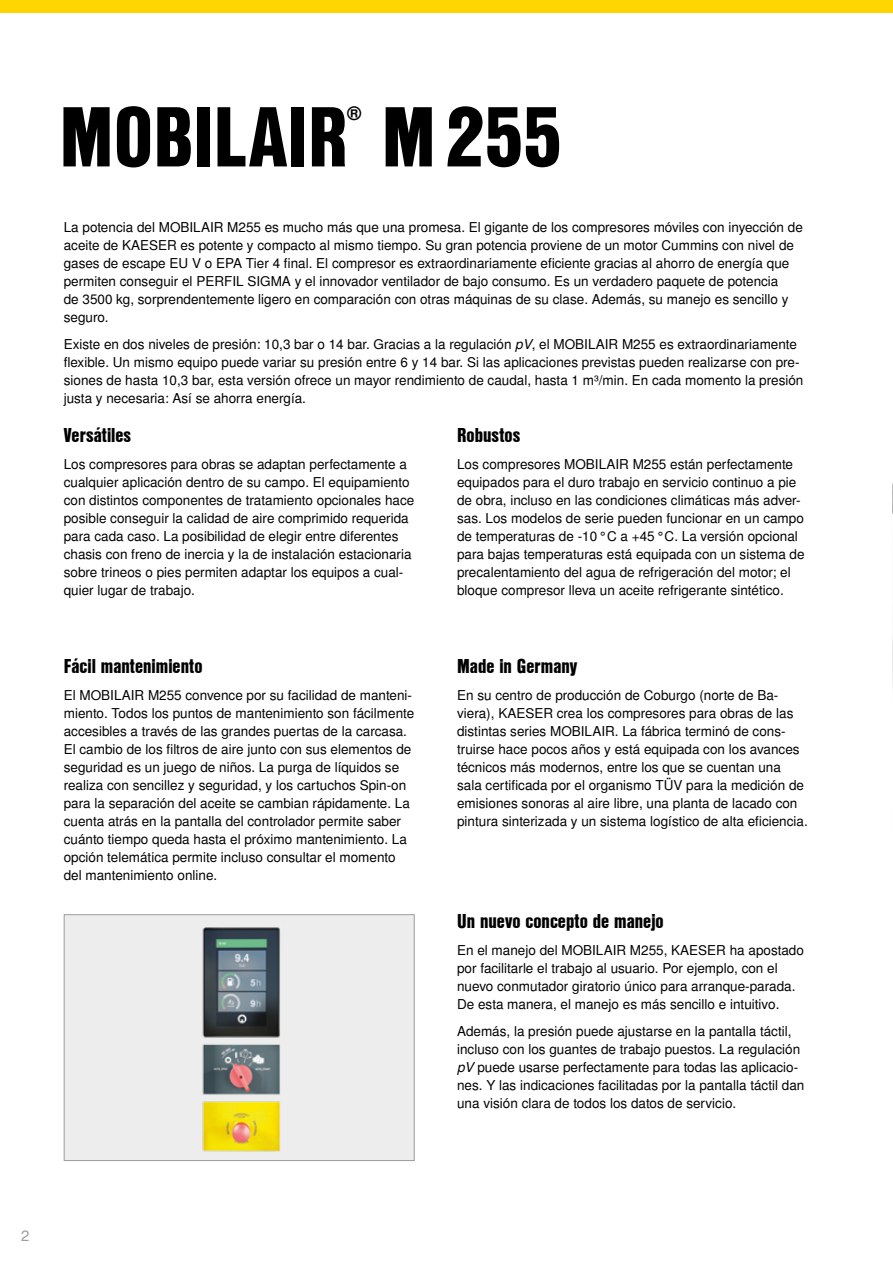
<style>
.page{position:relative;width:893px;height:1263px;background:#fff}
.page>*{position:absolute;margin:0;border:0;box-sizing:border-box;transform-origin:0 0}
.t1{font:82.5px "Nimbus San L Bla Con";color:#000}
.t2{font:19.5px "Nimbus San L Bla Con";color:#000}
.t3{font:700 18.3px "Nimbus San L";color:#000}
.t4{font:15px "Nimbus San L";color:#9d9d9c}
.t5{font:13.5px/18px "Nimbus San L";color:#000}
.s1{font-style:italic}
</style>
<div class="page">
<img style="left:892px;top:483px;width:1px;height:203px">
<div style="left:0;top:0;width:893px;height:13px;background:#ffd500"></div>
<img style="left:66px;top:916px;width:347px;height:243px">
<div style="left:64px;top:914px;width:351px;height:247px;border:1px solid #9d9d9c"></div>
<h1 class="t1" style="left:60px;top:74px;width:504px">MOBILAIR M255</h1>
<h3 class="t3" style="left:347px;top:103px;width:15px">®</h3>
<p class="t5" style="left:64px;top:219px;width:741px">La potencia del MOBILAIR M255 es mucho más que una promesa. El gigante de los compresores móviles con inyección de aceite de KAESER es potente y compacto al mismo tiempo. Su gran potencia proviene de un motor Cummins con nivel de gases de escape EU V o EPA Tier 4 final. El compresor es extraordinariamente eficiente gracias al ahorro de energía que permiten conseguir el PERFIL SIGMA y el innovador ventilador de bajo consumo. Es un verdadero paquete de potencia<br>de 3500 kg, sorprendentemente ligero en comparación con otras máquinas de su clase. Además, su manejo es sencillo y seguro.</p>
<p class="t5" style="left:64px;top:336px;width:741px">Existe en dos niveles de presión: 10,3 bar o 14 bar. Gracias a la regulación <span class="s1">pV</span>, el MOBILAIR M255 es extraordinariamente flexible. Un mismo equipo puede variar su presión entre 6 y 14 bar. Si las aplicaciones previstas pueden realizarse con pre&shy;siones de hasta 10,3 bar, esta versión ofrece un mayor rendimiento de caudal, hasta 1 m³/min. En cada momento la presión justa y necesaria: Así se ahorra energía.</p>
<h2 class="t2" style="left:64px;top:421px;width:69px">Versátiles</h2>
<p class="t5" style="left:64px;top:456px;width:352px">Los compresores para obras se adaptan perfectamente a cualquier aplicación dentro de su campo. El equipamiento con distintos componentes de tratamiento opcionales hace posible conseguir la calidad de aire comprimido requerida para cada caso. La posibilidad de elegir entre diferentes chasis con freno de inercia y la de instalación estacionaria sobre trineos o pies permiten adaptar los equipos a cual&shy;quier lugar de trabajo.</p>
<h2 class="t2" style="left:64px;top:652px;width:140px">Fácil mantenimiento</h2>
<p class="t5" style="left:64px;top:687px;width:352px">El MOBILAIR M255 convence por su facilidad de manteni&shy;miento. Todos los puntos de mantenimiento son fácilmente accesibles a través de las grandes puertas de la carcasa.<br>El cambio de los filtros de aire junto con sus elementos de seguridad es un juego de niños. La purga de líquidos se realiza con sencillez y seguridad, y los cartuchos Spin-on para la separación del aceite se cambian rápidamente. La cuenta atrás en la pantalla del controlador permite saber cuánto tiempo queda hasta el próximo mantenimiento. La opción telemática permite incluso consultar el momento del mantenimiento online.</p>
<h2 class="t2" style="left:457px;top:421px;width:65px">Robustos</h2>
<p class="t5" style="left:457px;top:456px;width:349px">Los compresores MOBILAIR M255 están perfectamente equipados para el duro trabajo en servicio continuo a pie de obra, incluso en las condiciones climáticas más adver&shy;sas. Los modelos de serie pueden funcionar en un campo de temperaturas de -10°C a +45°C. La versión opcional para bajas temperaturas está equipada con un sistema de precalentamiento del agua de refrigeración del motor; el bloque compresor lleva un aceite refrigerante sintético.</p>
<h2 class="t2" style="left:457px;top:652px;width:122px">Made in Germany</h2>
<p class="t5" style="left:457px;top:687px;width:352px">En su centro de producción de Coburgo (norte de Ba&shy;viera), KAESER crea los compresores para obras de las distintas series MOBILAIR. La fábrica terminó de cons&shy;truirse hace pocos años y está equipada con los avances técnicos más modernos, entre los que se cuentan una sala certificada por el organismo TÜV para la medición de emisiones sonoras al aire libre, una planta de lacado con pintura sinterizada y un sistema logístico de alta eficiencia.</p>
<h2 class="t2" style="left:457px;top:907px;width:208px">Un nuevo concepto de manejo</h2>
<p class="t5" style="left:457px;top:942px;width:348px">En el manejo del MOBILAIR M255, KAESER ha apostado por facilitarle el trabajo al usuario. Por ejemplo, con el nuevo conmutador giratorio único para arranque-parada.<br>De esta manera, el manejo es más sencillo e intuitivo.</p>
<p class="t5" style="left:457px;top:1023px;width:349px">Además, la presión puede ajustarse en la pantalla táctil, incluso con los guantes de trabajo puestos. La regulación <span class="s1">pV</span> puede usarse perfectamente para todas las aplicacio&shy;nes. Y las indicaciones facilitadas por la pantalla táctil dan una visión clara de todos los datos de servicio.</p>
<p class="t4" style="left:21px;top:1226px;width:10px">2</p>
</div>
